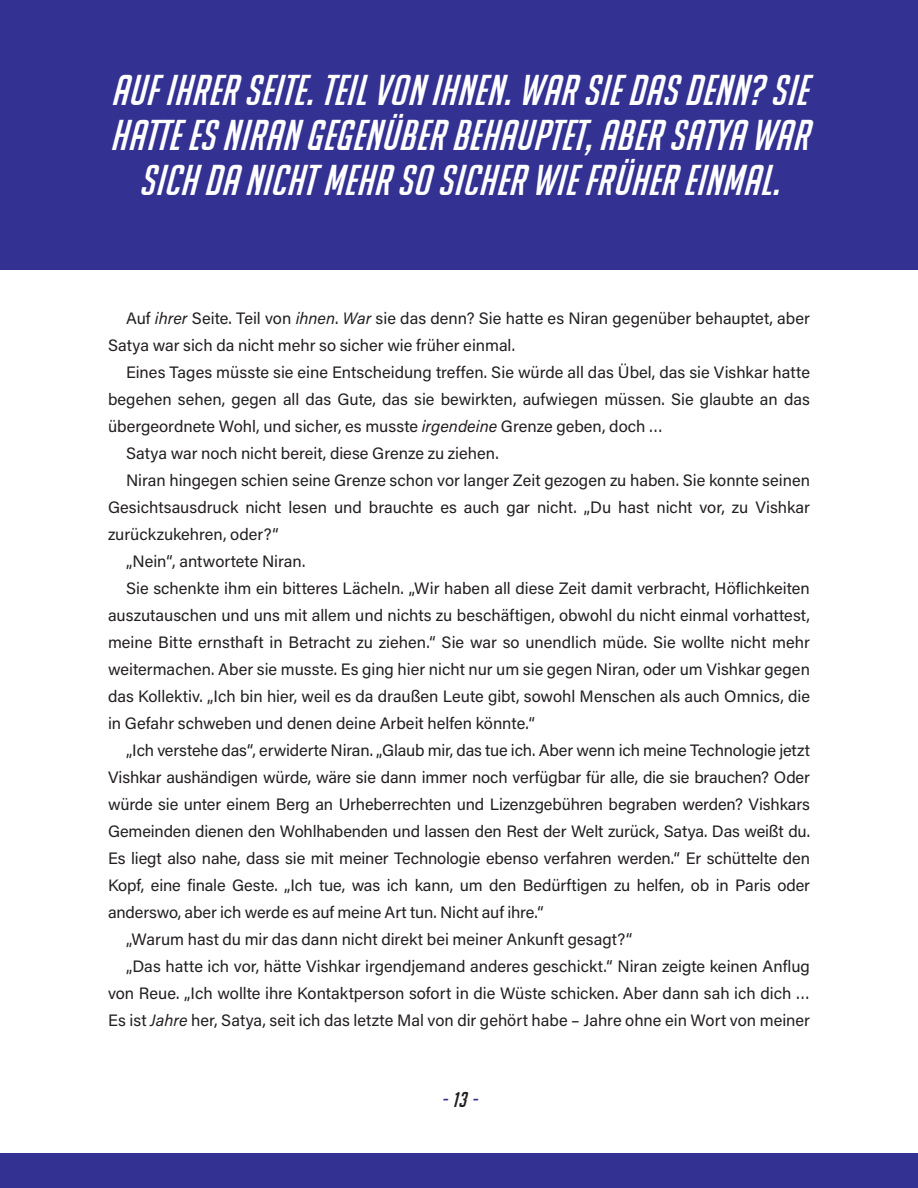
<style>
.page{position:relative;width:918px;height:1188px;background:#fff}
.page>*{position:absolute;margin:0;border:0;box-sizing:border-box;transform-origin:0 0}
.t1{font:italic 42px/45px "Big Noodle Too";letter-spacing:.02em;color:#fff;text-align:center}
.t2{font:italic 21px "Big Noodle Too";color:#333192}
.TXT{font:16.5px/27px "Acumin Pro";color:#231f20;text-align:justify}
.s1{font-style:italic}
.s2{color:#231f20}
</style>
<div class="page">
<div style="left:0;top:1153px;width:918px;height:35px;background:#333192"></div>
<div style="left:0;top:0;width:918px;height:270px;background:#333192"></div>
<p class="t1" style="left:110px;top:67px;width:699px">AUF IHRER SEITE. TEIL VON IHNEN. WAR SIE DAS DENN? SIE<br>HATTE ES NIRAN GEGENÜBER BEHAUPTET, ABER SATYA WAR<br>SICH DA NICHT MEHR SO SICHER WIE FRÜHER EINMAL.</p>
<p class="TXT" style="left:108px;top:304px;width:703px;text-indent:18px">Auf <span class="s1">ihrer</span> Seite. Teil von <span class="s1">ihnen</span>. <span class="s1">War</span> sie das denn? Sie hatte es Niran gegenüber behauptet, aber<br>Satya war sich da nicht mehr so sicher wie früher einmal.</p>
<p class="TXT" style="left:108px;top:358px;width:704px;text-indent:18px">Eines Tages müsste sie eine Entscheidung treffen. Sie würde all das Übel, das sie Vishkar hatte begehen sehen, gegen all das Gute, das sie bewirkten, aufwiegen müssen. Sie glaubte an das übergeordnete Wohl, und sicher, es musste <span class="s1">irgendeine</span> Grenze geben, doch …</p>
<p class="TXT" style="left:126px;top:439px;width:374px">Satya war noch nicht bereit, diese Grenze zu ziehen.</p>
<p class="TXT" style="left:108px;top:466px;width:704px;text-indent:18px">Niran hingegen schien seine Grenze schon vor langer Zeit gezogen zu haben. Sie konnte seinen Gesichtsausdruck nicht lesen und brauchte es auch gar nicht. „Du hast nicht vor, zu Vishkar zurückzukehren, oder?“</p>
<p class="TXT" style="left:126px;top:547px;width:181px">„Nein“, antwortete Niran.</p>
<p class="TXT" style="left:108px;top:574px;width:704px;text-indent:18px">Sie schenkte ihm ein bitteres Lächeln. „Wir haben all diese Zeit damit verbracht, Höflichkeiten auszutauschen und uns mit allem und nichts zu beschäftigen, obwohl du nicht einmal vorhattest, meine Bitte ernsthaft in Betracht zu ziehen.“ Sie war so unendlich müde. Sie wollte nicht mehr weitermachen. Aber sie musste. Es ging hier nicht nur um sie gegen Niran, oder um Vishkar gegen das Kollektiv. „Ich bin hier, weil es da draußen Leute gibt, sowohl Menschen als auch Omnics, die in Gefahr schweben und denen deine Arbeit helfen könnte.“</p>
<p class="TXT" style="left:108px;top:736px;width:704px;text-indent:18px">„Ich verstehe das“, erwiderte Niran. „Glaub mir, das tue ich. Aber wenn ich meine Technologie jetzt Vishkar aushändigen würde, wäre sie dann immer noch verfügbar für alle, die sie brauchen? Oder würde sie unter einem Berg an Urheberrechten und Lizenzgebühren begraben werden? Vishkars Gemeinden dienen den Wohlhabenden und lassen den Rest der Welt zurück, Satya. Das weißt du.<br>Es liegt also nahe, dass sie mit meiner Technologie ebenso verfahren werden.“ Er schüttelte den Kopf, eine finale Geste. „Ich tue, was ich kann, um den Bedürftigen zu helfen, ob in Paris oder anderswo, aber ich werde es auf meine Art tun. Nicht auf ihre.“</p>
<p class="TXT" style="left:126px;top:925px;width:508px">„Warum hast du mir das dann nicht direkt bei meiner Ankunft gesagt?“</p>
<p class="TXT" style="left:108px;top:952px;width:704px;text-indent:18px">„Das hatte ich vor, hätte Vishkar irgendjemand anderes geschickt.“ Niran zeigte keinen Anflug von Reue. „Ich wollte ihre Kontaktperson sofort in die Wüste schicken. Aber dann sah ich dich … Es ist <span class="s1">Jahre</span> her, Satya, seit ich das letzte Mal von dir gehört habe – Jahre ohne ein Wort von meiner</p>
<p class="t2" style="left:442px;top:1087px;width:36px">-<span class="s2">13</span>-</p>
</div>
